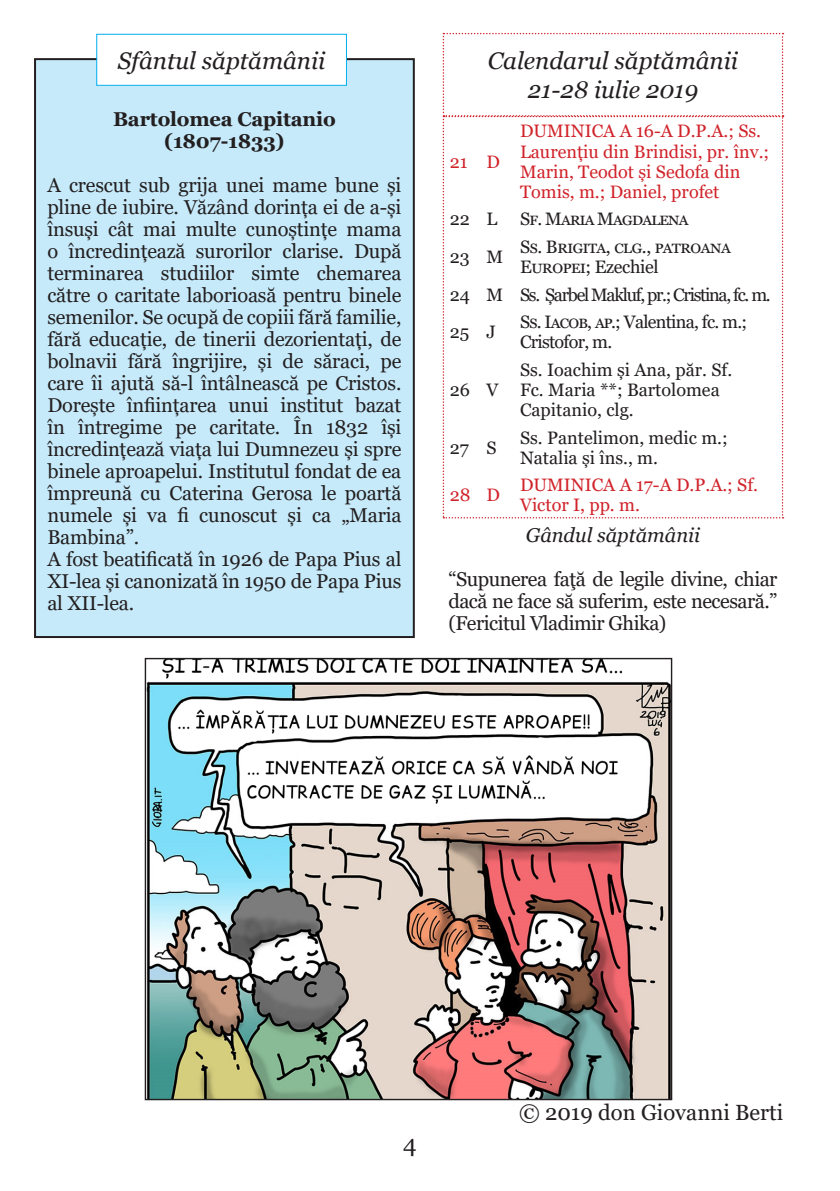
<style>
.page{position:relative;width:840px;height:1191px;background:#fff}
.page>*{position:absolute;margin:0;border:0;box-sizing:border-box;transform-origin:0 0}
.t1{font:italic 24px/28.8px "Georgia";color:#231f20;text-align:center}
.t2{font:24px "Georgia";color:#231f20}
.t3{font:22px "Georgia";color:#231f20}
.t4{font:20px/22px "Georgia";letter-spacing:-.01em;color:#231f20;text-align:justify}
.t5{font:700 20px/22px "Georgia";letter-spacing:-.01em;color:#231f20;text-align:center}
.t6{font:italic 20px "Georgia";color:#231f20}
.t7{font:18px/20px "Georgia";color:#231f20}
.t8{font:18px/20px "Georgia";color:#d1232a}
.t9{font:18px/20px "Georgia";letter-spacing:-.04em;color:#231f20}
.t10{font:18px/37.6px "Georgia";letter-spacing:-.07em;color:#231f20}
</style>
<div class="page">
<img style="left:147px;top:660px;width:523px;height:438px">
<svg style="left:442px;top:33px;width:341px;height:485px"></svg>
<div style="left:35px;top:59px;width:378px;height:578px;background:#c6eafa"></div>
<div style="left:34px;top:58px;width:380px;height:580px;border:2px solid #231f20"></div>
<div style="left:97px;top:34px;width:249px;height:51px;background:#fff"></div>
<div style="left:96px;top:34px;width:250px;height:52px;border:1px solid #00aeef"></div>
<p class="t1" style="left:118px;top:46px;width:209px">Sfântul săptămânii</p>
<p class="t5" style="left:113px;top:108px;width:224px">Bartolomea Capitanio (1807-1833)</p>
<p class="t4" style="left:47px;top:174px;width:355px;text-align:left">A crescut sub grija unei mame bune și pline de iubire. Văzând dorința ei de a-și însuși cât mai multe cunoștințe mama o încredințează surorilor clarise. După terminarea studiilor simte chemarea către o caritate laborioasă pentru binele semenilor. Se ocupă de copiii fără familie, fără educație, de tinerii dezorientați, de bolnavii fără îngrijire, și de săraci, pe care îi ajută să-l întâlnească pe Cristos.<br>Dorește înființarea unui institut bazat în întregime pe caritate. În 1832 își încredințează viața lui Dumnezeu și spre binele aproapelui. Institutul fondat de ea împreună cu Caterina Gerosa le poartă numele și va fi cunoscut și ca „Maria Bambina”.<br>A fost beatificată în 1926 de Papa Pius al XI-lea și canonizată în 1950 de Papa Pius al XII-lea.</p>
<p class="t1" style="left:487px;top:47px;width:251px">Calendarul săptămânii<br>21-28 iulie 2019</p>
<p class="t8" style="left:449px;top:152px;width:52px">21 D</p>
<p class="t8" style="left:519px;top:122px;width:250px">DUMINICA A 16-A D.P.A.; Ss.<br>Laurențiu din Brindisi, pr. înv.;<br>Marin, Teodot și Sedofa din<br>Tomis, m.; Daniel, profet</p>
<p class="t7" style="left:449px;top:210px;width:49px">22 L</p>
<p class="t7" style="left:519px;top:210px;width:169px">Sf. Maria Magdalena</p>
<p class="t7" style="left:449px;top:247px;width:55px">23 M</p>
<p class="t7" style="left:519px;top:237px;width:212px">Ss. Brigita, clg., patroana<br>Europei; Ezechiel</p>
<p class="t10" style="left:449px;top:276px;width:322px">24 M Ss. Șarbel Makluf, pr.; Cristina, fc. m.<br>25 J</p>
<p class="t9" style="left:519px;top:312px;width:228px">Ss. Iacob, ap.; Valentina, fc. m.;<br>Cristofor, m.</p>
<p class="t7" style="left:449px;top:380px;width:50px">26 V</p>
<p class="t7" style="left:519px;top:360px;width:214px">Ss. Ioachim și Ana, păr. Sf.<br>Fc. Maria **; Bartolomea<br>Capitanio, clg.</p>
<p class="t7" style="left:449px;top:438px;width:48px">27 S</p>
<p class="t7" style="left:519px;top:428px;width:209px">Ss. Pantelimon, medic m.;<br>Natalia și îns., m.</p>
<p class="t8" style="left:449px;top:485px;width:52px">28 D</p>
<p class="t8" style="left:519px;top:475px;width:239px">DUMINICA A 17-A D.P.A.; Sf.<br>Victor I, pp. m.</p>
<p class="t6" style="left:525px;top:522px;width:176px">Gândul săptămânii</p>
<p class="t4" style="left:448px;top:568px;width:330px">“Supunerea faţă de legile divine, chiar dacă ne face să suferim, este necesară.” (Fericitul Vladimir Ghika)</p>
<p class="t2" style="left:403px;top:1129px;width:15px">4</p>
<p class="t3" style="left:518px;top:1099px;width:265px">© 2019 don Giovanni Berti</p>
</div>
